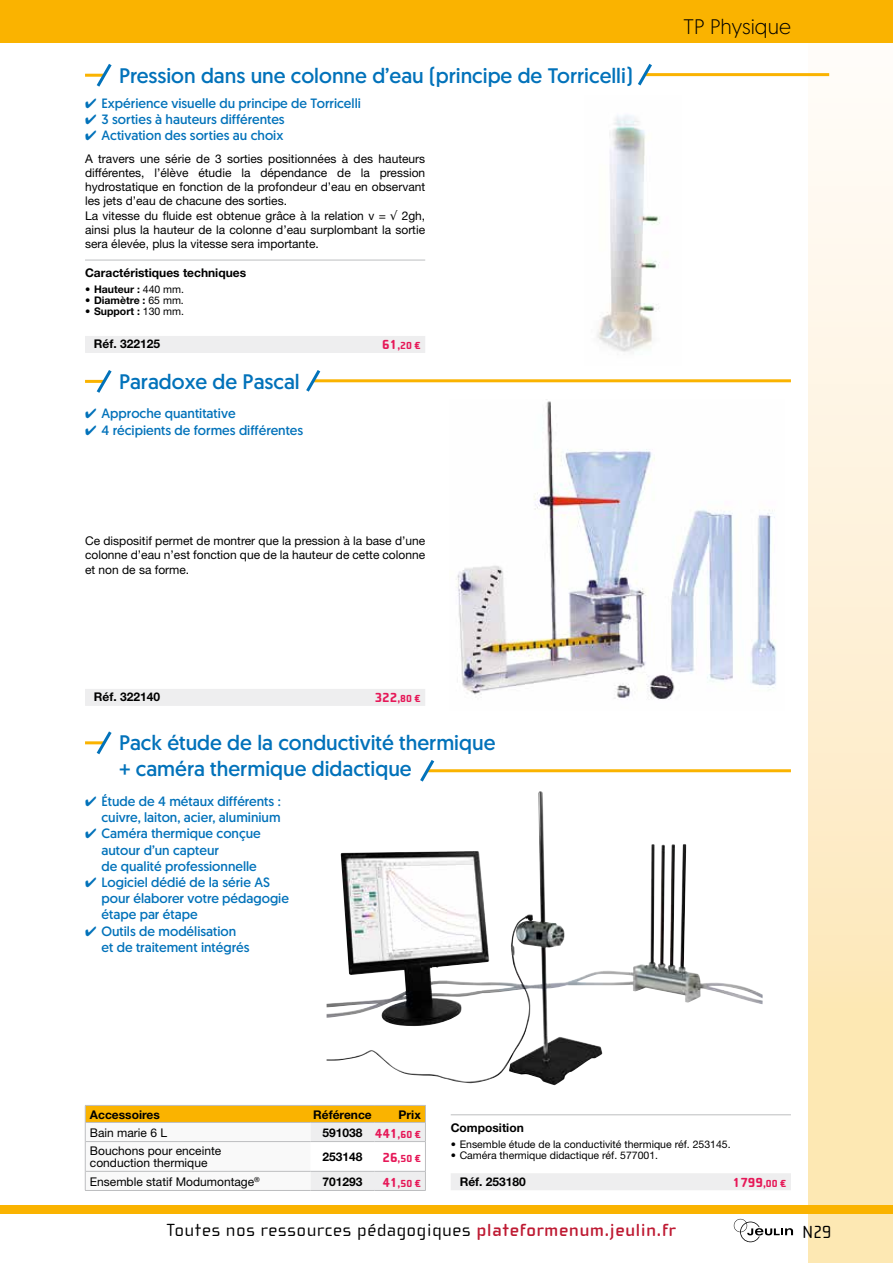
<style>
.page{position:relative;width:893px;height:1263px;background:#fff}
.page>*{position:absolute;margin:0;border:0;box-sizing:border-box;transform-origin:0 0}
.t1{font:21px/25.2px "Geomanist";color:#0272ba}
.t2{font:300 21px "Geomanist";color:#000}
.t3{font:18px "Cholla Wide OT";letter-spacing:.05em;color:#000}
.t4{font:13.5px/16.2px "Geomanist";color:#0272ba}
.t5{font:800 13.5px "Cholla Wide OT";color:#e61858}
.t6{font:12px/14.2px "Helvetica Neue";color:#000}
.t7{font:700 12px "Helvetica Neue";color:#000}
.t8{font:10.5px "Helvetica Neue";color:#000}
.t9{font:700 10.5px "Helvetica Neue";color:#000}
.t10{font:800 10.5px "Cholla Wide OT";color:#e61858}
.s1{font-weight:400}
.s2{font-size:13.5px}
.s3{font-family:"Cholla Wide OT";font-weight:800;font-size:13.5px;color:#e61858}
.s4{font-size:10.5px}
.s5{font-weight:700;color:#be1a32}
</style>
<div class="page">
<div style="left:808px;top:0;width:85px;height:1263px;background:linear-gradient(to bottom,#fffdfe,#fde4ab)"></div>
<div style="left:0;top:0;width:893px;height:43px;background:#fab300"></div>
<svg style="left:734px;top:1219px;width:59px;height:23px"></svg>
<div style="left:0;top:1205px;width:893px;height:8px;background:#fab300"></div>
<img style="left:456px;top:401px;width:320px;height:299px">
<hr style="left:85px;top:74px;width:19px;height:3px;background:#fab300">
<svg style="left:94px;top:64px;width:18px;height:23px"></svg>
<hr style="left:85px;top:741px;width:19px;height:3px;background:#fab300">
<svg style="left:94px;top:731px;width:18px;height:24px"></svg>
<hr style="left:85px;top:380px;width:19px;height:3px;background:#fab300">
<svg style="left:94px;top:370px;width:18px;height:23px"></svg>
<hr style="left:645px;top:73px;width:184px;height:3px;background:#fab300">
<svg style="left:638px;top:63px;width:17px;height:23px"></svg>
<hr style="left:428px;top:769px;width:363px;height:3px;background:#fab300">
<svg style="left:420px;top:760px;width:17px;height:22px"></svg>
<hr style="left:314px;top:379px;width:477px;height:3px;background:#fab300">
<svg style="left:306px;top:370px;width:17px;height:22px"></svg>
<hr style="left:85px;top:260px;width:340px;height:1px;background:#bdbec0">
<hr style="left:451px;top:1114px;width:340px;height:1px;background:#bdbec0">
<div style="left:85px;top:336px;width:340px;height:17px;background:#eeeeef"></div>
<div style="left:451px;top:1173px;width:340px;height:17px;background:#eeeeef"></div>
<div style="left:85px;top:689px;width:340px;height:17px;background:#eeeeef"></div>
<hr style="left:85px;top:1190px;width:226px;height:1px;background:#bdbec0">
<hr style="left:311px;top:1190px;width:63px;height:1px;background:#bdbec0">
<hr style="left:374px;top:1190px;width:52px;height:1px;background:#bdbec0">
<svg style="left:85px;top:1105px;width:341px;height:85px"></svg>
<img style="left:597px;top:115px;width:63px;height:237px">
<img style="left:327px;top:793px;width:216px;height:291px">
<h1 class="t1" style="left:119px;top:62px;width:515px">Pression dans une colonne d’eau (principe de Torricelli)</h1>
<p class="t4" style="left:85px;top:95px;width:277px">✔ Expérience visuelle du principe de Torricelli</p>
<p class="t4" style="left:85px;top:111px;width:201px">✔ 3 sorties à hauteurs différentes</p>
<p class="t4" style="left:85px;top:127px;width:200px">✔ Activation des sorties au choix</p>
<p class="t6" style="left:85px;top:151px;width:342px">A travers une série de 3 sorties positionnées à des hauteurs différentes, l’élève étudie la dépendance de la pression hydrostatique en fonction de la profondeur d’eau en observant les jets d’eau de chacune des sorties.<br>La vitesse du fluide est obtenue grâce à la relation v = √ 2gh, ainsi plus la hauteur de la colonne d’eau surplombant la sortie sera élevée, plus la vitesse sera importante.</p>
<p class="t7" style="left:85px;top:266px;width:163px">Caractéristiques techniques</p>
<p class="t9" style="left:85px;top:283px;width:101px">• Hauteur : <span class="s1">440 mm.</span></p>
<p class="t9" style="left:85px;top:294px;width:100px">• Diamètre : <span class="s1">65 mm.</span></p>
<p class="t9" style="left:85px;top:305px;width:101px">• Support : <span class="s1">130 mm.</span></p>
<p class="t7" style="left:94px;top:337px;width:68px">Réf. 322125</p>
<p class="t10" style="left:382px;top:340px;width:40px"><span class="s2">61</span>,20 €</p>
<h1 class="t1" style="left:119px;top:369px;width:182px">Paradoxe de Pascal</h1>
<p class="t4" style="left:85px;top:405px;width:152px">✔ Approche quantitative</p>
<p class="t4" style="left:85px;top:422px;width:220px">✔ 4 récipients de formes différentes</p>
<p class="t6" style="left:85px;top:534px;width:342px;text-align:justify">Ce dispositif permet de montrer que la pression à la base d’une colonne d’eau n’est fonction que de la hauteur de cette colonne et non de sa forme.</p>
<p class="t7" style="left:94px;top:689px;width:68px">Réf. 322140</p>
<p class="t10" style="left:375px;top:693px;width:47px"><span class="s2">322</span>,80 €</p>
<h1 class="t1" style="left:119px;top:730px;width:378px">Pack étude de la conductivité thermique + caméra thermique didactique</h1>
<p class="t4" style="left:85px;top:793px;width:197px;text-align:right">✔ Étude de 4 métaux différents : cuivre, laiton, acier, aluminium</p>
<p class="t4" style="left:102px;top:825px;width:161px;text-indent:-16px">✔ Caméra thermique conçue autour d’un capteur<br>de qualité professionnelle</p>
<p class="t4" style="left:102px;top:874px;width:189px;text-indent:-16px">✔ Logiciel dédié de la série AS pour élaborer votre pédagogie étape par étape</p>
<p class="t4" style="left:102px;top:922px;width:150px;text-indent:-16px">✔ Outils de modélisation et de traitement intégrés</p>
<h1 class="t2" style="left:683px;top:13px;width:109px">TP Physique</h1>
<p class="t7" style="left:90px;top:1107px;width:71px">Accessoires</p>
<p class="t7" style="left:313px;top:1107px;width:60px">Référence</p>
<p class="t7" style="left:399px;top:1107px;width:24px">Prix</p>
<p class="t6" style="left:90px;top:1125px;width:79px">Bain marie 6 L</p>
<p class="t7" style="left:322px;top:1125px;width:100px">591038 <span class="s3">441</span><sub>,60</sub> <sub>€</sub></p>
<p class="t6" style="left:90px;top:1145px;width:133px;line-height:12px">Bouchons pour enceinte conduction thermique</p>
<p class="t7" style="left:322px;top:1149px;width:42px">253148</p>
<p class="t10" style="left:382px;top:1153px;width:40px"><span class="s2">26</span>,50 €</p>
<p class="t6" style="left:90px;top:1174px;width:171px">Ensemble statif Modumontage<sup>®</sup></p>
<p class="t7" style="left:322px;top:1174px;width:42px">701293</p>
<p class="t10" style="left:382px;top:1177px;width:40px"><span class="s2">41</span>,50 €</p>
<p class="t7" style="left:451px;top:1120px;width:75px">Composition</p>
<p class="t8" style="left:451px;top:1137px;width:281px">• Ensemble étude de la conductivité thermique réf. 253145.</p>
<p class="t8" style="left:451px;top:1149px;width:209px">• Caméra thermique didactique réf. 577001.</p>
<p class="t7" style="left:460px;top:1174px;width:68px">Réf. 253180</p>
<p class="t5" style="left:733px;top:1175px;width:55px">1799<span class="s4">,00 €</span></p>
<h2 class="t3" style="left:167px;top:1220px;width:510px">Toutes nos ressources pédagogiques <span class="s5">plateformenum.jeulin.fr</span></h2>
<h2 class="t3" style="left:802px;top:1222px;width:30px">N29</h2>
</div>
